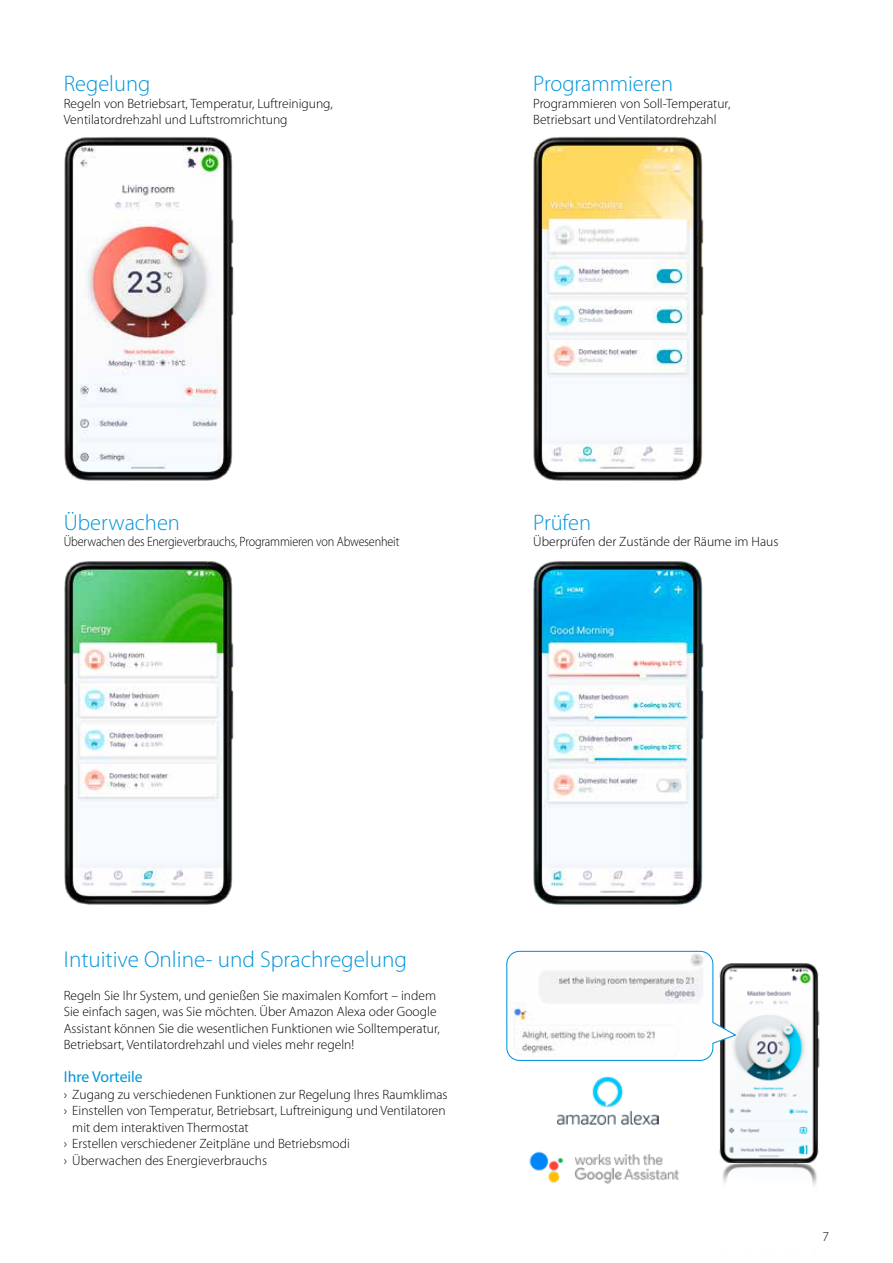
<style>
.page{position:relative;width:893px;height:1263px;background:#fff}
.page>*{position:absolute;margin:0;border:0;box-sizing:border-box;transform-origin:0 0}
.t1{font:300 23.1px "Myriad Pro";color:#0095db}
.t2{font:300 22.5px "Myriad Pro";color:#0095db}
.t3{font:15.75px "Myriad Pro";color:#0095db}
.t4{font:300 13.5px/16.5px "Myriad Pro";color:#000}
.t5{font:300 13.5px "Myriad Pro";color:#000;scale:.9 1}
</style>
<div class="page">
<img style="left:64px;top:137px;width:170px;height:344px">
<img style="left:533px;top:136px;width:170px;height:345px">
<img style="left:64px;top:561px;width:170px;height:344px">
<img style="left:533px;top:561px;width:170px;height:344px">
<img style="left:722px;top:1162px;width:95px;height:24px">
<img style="left:719px;top:963px;width:101px;height:199px">
<img style="left:556px;top:1076px;width:102px;height:48px">
<img style="left:529px;top:1151px;width:150px;height:33px">
<svg style="left:506px;top:950px;width:232px;height:111px"></svg>
<img style="left:510px;top:952px;width:199px;height:106px">
<h2 class="t2" style="left:64px;top:71px;width:88px">Regelung</h2>
<p class="t4" style="left:64px;top:95px;width:271px">Regeln von Betriebsart, Temperatur, Luftreinigung,<br>Ventilatordrehzahl und Luftstromrichtung</p>
<h2 class="t2" style="left:533px;top:71px;width:141px">Programmieren</h2>
<p class="t4" style="left:533px;top:95px;width:199px">Programmieren von Soll-Temperatur,<br>Betriebsart und Ventilatordrehzahl</p>
<h2 class="t2" style="left:64px;top:510px;width:118px">Überwachen</h2>
<p class="t5" style="left:64px;top:534px;width:375px">Überwachen des Energieverbrauchs, Programmieren von Abwesenheit</p>
<h2 class="t2" style="left:533px;top:510px;width:59px">Prüfen</h2>
<p class="t4" style="left:533px;top:534px;width:247px">Überprüfen der Zustände der Räume im Haus</p>
<h1 class="t1" style="left:64px;top:946px;width:345px">Intuitive Online- und Sprachregelung</h1>
<p class="t4" style="left:64px;top:987px;width:377px">Regeln Sie Ihr System, und genießen Sie maximalen Komfort – indem Sie einfach sagen, was Sie möchten. Über Amazon Alexa oder Google Assistant können Sie die wesentlichen Funktionen wie Solltemperatur, Betriebsart, Ventilatordrehzahl und vieles mehr regeln!</p>
<p class="t3" style="left:64px;top:1067px;width:81px">Ihre Vorteile</p>
<p class="t4" style="left:64px;top:1086px;width:385px">› Zugang zu verschiedenen Funktionen zur Regelung Ihres Raumklimas</p>
<p class="t4" style="left:64px;top:1102px;width:383px">› Einstellen von Temperatur, Betriebsart, Luftreinigung und Ventilatoren</p>
<p class="t4" style="left:72px;top:1119px;width:178px">mit dem interaktiven Thermostat</p>
<p class="t4" style="left:64px;top:1135px;width:288px">› Erstellen verschiedener Zeitpläne und Betriebsmodi</p>
<p class="t4" style="left:64px;top:1152px;width:205px">› Überwachen des Energieverbrauchs</p>
<p class="t4" style="left:823px;top:1228px;width:8px">7</p>
</div>
